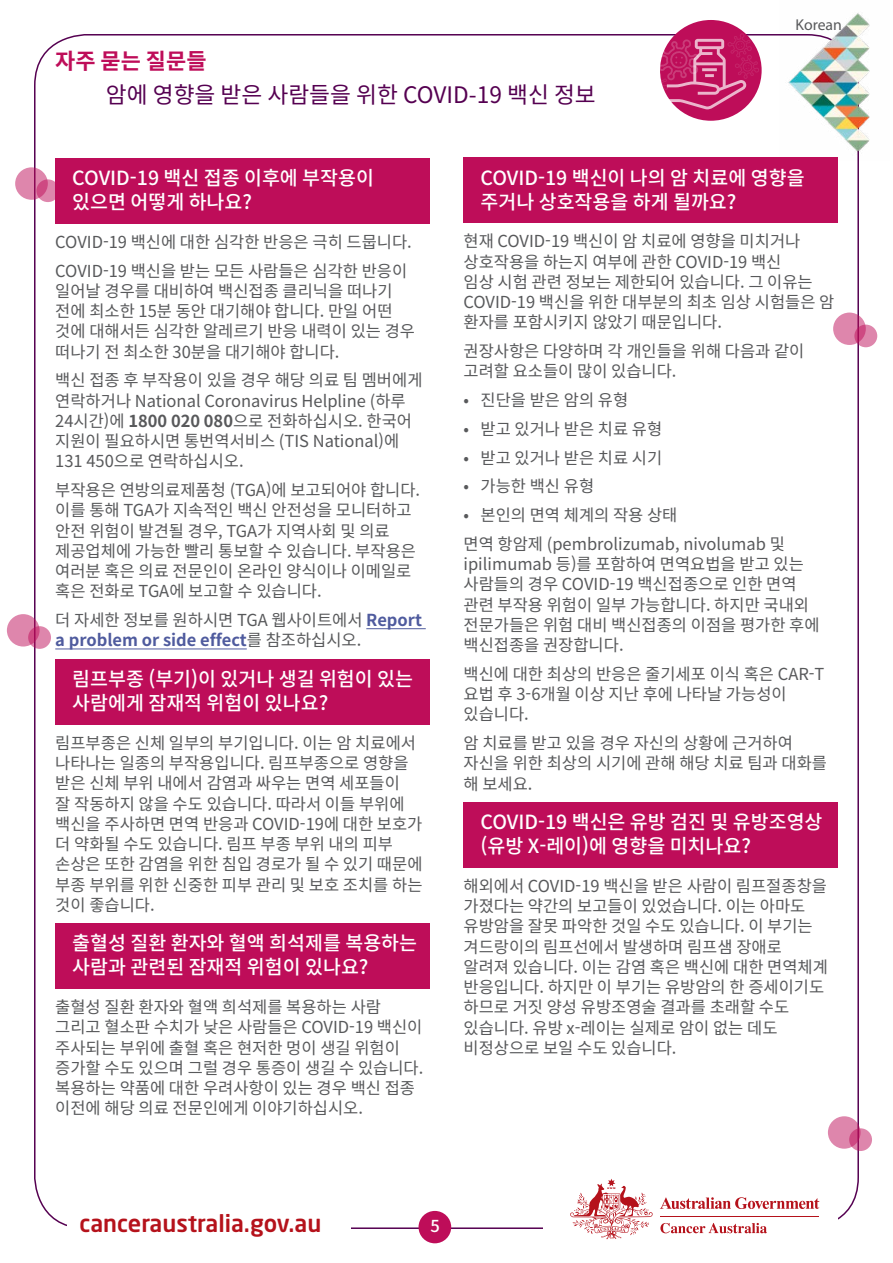
<style>
.page{position:relative;width:893px;height:1263px;background:#fff}
.page>*{position:absolute;margin:0;border:0;box-sizing:border-box;transform-origin:0 0}
.t1{font:500 23.55px "Neo Sans Std";color:#b5121b}
.t2{font:22.8px "Noto Sans CJ Kkr";color:#550051}
.t3{font:700 21.9px "Noto Sans CJ Kkr";color:#be0d59}
.Sub_Header_-_Box{font:500 19.5px/24px "Noto Sans CJ Kkr";color:#fff}
.Body_Copy{font:16.5px/20.2px "Noto Sans CJ Kkr";color:#58595b}
.t4{font:500 16.5px "Noto Sans CJ Kkr";color:#fff}
.t5{font:15.75px "Myriad Pro";color:#58595b}
.s1{font-weight:700}
.s2{font-weight:700;color:#4f5b9e}
</style>
<div class="page">
<svg style="left:660px;top:1197px;width:159px;height:12px"></svg>
<hr style="left:660px;top:1216px;width:159px;height:1px;background:#b5121b">
<svg style="left:660px;top:1223px;width:107px;height:10px"></svg>
<svg style="left:570px;top:1179px;width:83px;height:60px"></svg>
<img style="left:779px;top:13px;width:91px;height:147px">
<div style="left:660px;top:20px;width:102px;height:101px;background:#be0d59;border-radius:50%"></div>
<svg style="left:644px;top:33px;width:115px;height:76px"></svg>
<div style="left:418px;top:1211px;width:33px;height:32px;background:#be0d59;border-radius:50%"></div>
<svg style="left:15px;top:167px;width:33px;height:33px"></svg>
<svg style="left:36px;top:179px;width:23px;height:23px"></svg>
<div style="left:828px;top:1116px;width:33px;height:33px;background:#de86ac;border-radius:50%"></div>
<svg style="left:849px;top:1128px;width:23px;height:23px"></svg>
<div style="left:7px;top:614px;width:33px;height:32px;background:#de86ac;border-radius:50%"></div>
<svg style="left:28px;top:626px;width:23px;height:23px"></svg>
<svg style="left:833px;top:313px;width:33px;height:32px"></svg>
<svg style="left:854px;top:325px;width:23px;height:22px"></svg>
<div style="left:55px;top:158px;width:374px;height:65px;background:#be0d59"></div>
<hr style="left:366px;top:628px;width:60px;height:1px;background:#4f5b9e">
<hr style="left:55px;top:648px;width:192px;height:1px;background:#4f5b9e">
<div style="left:55px;top:659px;width:374px;height:65px;background:#be0d59"></div>
<div style="left:55px;top:923px;width:374px;height:66px;background:#be0d59"></div>
<div style="left:463px;top:158px;width:375px;height:65px;background:#be0d59"></div>
<div style="left:463px;top:802px;width:375px;height:65px;background:#be0d59"></div>
<h3 class="t3" style="left:55px;top:49px;width:153px">자주 묻는 질문들</h3>
<h2 class="t2" style="left:106px;top:82px;width:491px">암에 영향을 받은 사람들을 위한 COVID-19 백신 정보</h2>
<p class="t5" style="left:795px;top:15px;width:48px">Korean</p>
<p class="Sub_Header_-_Box" style="left:72px;top:166px;width:303px">COVID-19 백신 접종 이후에 부작용이 있으면 어떻게 하나요?</p>
<p class="Body_Copy" style="left:55px;top:232px;width:358px">COVID-19 백신에 대한 심각한 반응은 극히 드뭅니다.</p>
<p class="Body_Copy" style="left:55px;top:261px;width:361px">COVID-19 백신을 받는 모든 사람들은 심각한 반응이 일어날 경우를 대비하여 백신접종 클리닉을 떠나기 전에 최소한 15분 동안 대기해야 합니다. 만일 어떤 것에 대해서든 심각한 알레르기 반응 내력이 있는 경우 떠나기 전 최소한 30분을 대기해야 합니다.</p>
<p class="Body_Copy" style="left:55px;top:371px;width:369px">백신 접종 후 부작용이 있을 경우 해당 의료 팀 멤버에게 연락하거나 National Coronavirus Helpline (하루<br>24시간)에 <span class="s1">1800 020 080</span>으로 전화하십시오. 한국어 지원이 필요하시면 통번역서비스 (TIS National)에<br>131 450으로 연락하십시오.</p>
<p class="Body_Copy" style="left:55px;top:480px;width:366px">부작용은 연방의료제품청 (TGA)에 보고되어야 합니다. 이를 통해 TGA가 지속적인 백신 안전성을 모니터하고 안전 위험이 발견될 경우, TGA가 지역사회 및 의료 제공업체에 가능한 빨리 통보할 수 있습니다. 부작용은 여러분 혹은 의료 전문인이 온라인 양식이나 이메일로 혹은 전화로 TGA에 보고할 수 있습니다.</p>
<p class="Body_Copy" style="left:55px;top:610px;width:368px">더 자세한 정보를 원하시면 TGA 웹사이트에서 <span class="s2">Report a problem or side effect</span>를 참조하십시오.</p>
<p class="Sub_Header_-_Box" style="left:72px;top:667px;width:342px">림프부종 (부기)이 있거나 생길 위험이 있는 사람에게 잠재적 위험이 있나요?</p>
<p class="Body_Copy" style="left:55px;top:733px;width:369px">림프부종은 신체 일부의 부기입니다. 이는 암 치료에서 나타나는 일종의 부작용입니다. 림프부종으로 영향을 받은 신체 부위 내에서 감염과 싸우는 면역 세포들이<br>잘 작동하지 않을 수도 있습니다. 따라서 이들 부위에 백신을 주사하면 면역 반응과 COVID-19에 대한 보호가 더 약화될 수도 있습니다. 림프 부종 부위 내의 피부 손상은 또한 감염을 위한 침입 경로가 될 수 있기 때문에 부종 부위를 위한 신중한 피부 관리 및 보호 조치를 하는 것이 좋습니다.</p>
<p class="Sub_Header_-_Box" style="left:72px;top:931px;width:346px">출혈성 질환 환자와 혈액 희석제를 복용하는 사람과 관련된 잠재적 위험이 있나요?</p>
<p class="Body_Copy" style="left:55px;top:997px;width:370px">출혈성 질환 환자와 혈액 희석제를 복용하는 사람 그리고 혈소판 수치가 낮은 사람들은 COVID-19 백신이 주사되는 부위에 출혈 혹은 현저한 멍이 생길 위험이 증가할 수도 있으며 그럴 경우 통증이 생길 수 있습니다. 복용하는 약품에 대한 우려사항이 있는 경우 백신 접종 이전에 해당 의료 전문인에게 이야기하십시오.</p>
<p class="Sub_Header_-_Box" style="left:480px;top:166px;width:326px">COVID-19 백신이 나의 암 치료에 영향을 주거나 상호작용을 하게 될까요?</p>
<p class="Body_Copy" style="left:463px;top:231px;width:372px">현재 COVID-19 백신이 암 치료에 영향을 미치거나 상호작용을 하는지 여부에 관한 COVID-19 백신<br>임상 시험 관련 정보는 제한되어 있습니다. 그 이유는<br>COVID-19 백신을 위한 대부분의 최초 임상 시험들은 암 환자를 포함시키지 않았기 때문입니다.</p>
<p class="Body_Copy" style="left:463px;top:341px;width:342px">권장사항은 다양하며 각 개인들을 위해 다음과 같이 고려할 요소들이 많이 있습니다.</p>
<p class="Body_Copy" style="left:463px;top:390px;width:166px">• 진단을 받은 암의 유형</p>
<p class="Body_Copy" style="left:463px;top:419px;width:200px">• 받고 있거나 받은 치료 유형</p>
<p class="Body_Copy" style="left:463px;top:448px;width:200px">• 받고 있거나 받은 치료 시기</p>
<p class="Body_Copy" style="left:463px;top:476px;width:132px">• 가능한 백신 유형</p>
<p class="Body_Copy" style="left:463px;top:505px;width:215px">• 본인의 면역 체계의 작용 상태</p>
<p class="Body_Copy" style="left:463px;top:534px;width:358px">면역 항암제 (pembrolizumab, nivolumab 및 ipilimumab 등)를 포함하여 면역요법을 받고 있는 사람들의 경우 COVID-19 백신접종으로 인한 면역 관련 부작용 위험이 일부 가능합니다. 하지만 국내외 전문가들은 위험 대비 백신접종의 이점을 평가한 후에 백신접종을 권장합니다.</p>
<p class="Body_Copy" style="left:463px;top:664px;width:362px">백신에 대한 최상의 반응은 줄기세포 이식 혹은 CAR-T 요법 후 3-6개월 이상 지난 후에 나타날 가능성이 있습니다.</p>
<p class="Body_Copy" style="left:463px;top:733px;width:365px">암 치료를 받고 있을 경우 자신의 상황에 근거하여 자신을 위한 최상의 시기에 관해 해당 치료 팀과 대화를 해 보세요.</p>
<p class="Sub_Header_-_Box" style="left:480px;top:810px;width:344px">COVID-19 백신은 유방 검진 및 유방조영상 (유방 X-레이)에 영향을 미치나요?</p>
<p class="Body_Copy" style="left:463px;top:876px;width:366px">해외에서 COVID-19 백신을 받은 사람이 림프절종창을 가졌다는 약간의 보고들이 있었습니다. 이는 아마도 유방암을 잘못 파악한 것일 수도 있습니다. 이 부기는 겨드랑이의 림프선에서 발생하며 림프샘 장애로 알려져 있습니다. 이는 감염 혹은 백신에 대한 면역체계 반응입니다. 하지만 이 부기는 유방암의 한 증세이기도 하므로 거짓 양성 유방조영술 결과를 초래할 수도 있습니다. 유방 x-레이는 실제로 암이 없는 데도 비정상으로 보일 수도 있습니다.</p>
<h1 class="t1" style="left:79px;top:1208px;width:243px">canceraustralia.gov.au</h1>
<p class="t4" style="left:431px;top:1217px;width:11px">5</p>
</div>
